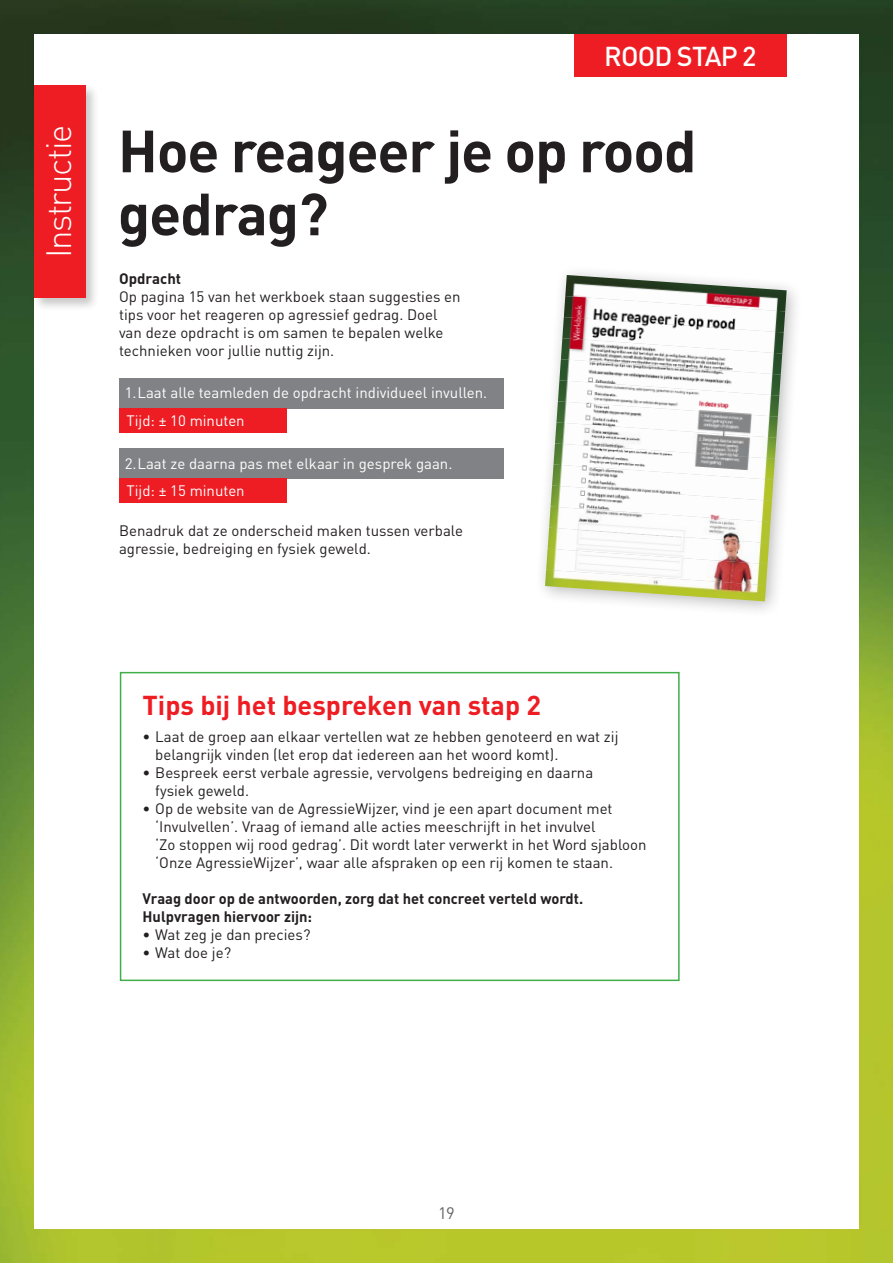
<style>
.page{position:relative;width:893px;height:1263px;background:#fff}
.page>*{position:absolute;margin:0;border:0;box-sizing:border-box;transform-origin:0 0}
.t1{font:700 58.5px/63px "DINOT";letter-spacing:-.02em;color:#231f20}
.t2{font:300 34.8px "DINOT";letter-spacing:-.04em;color:#fff}
.t3{font:700 27px "DINOT";color:#ee1d23}
.t4{font:500 27px "DINOT";letter-spacing:-.03em;color:#fff}
.t5{font:16.5px "DINOT";color:#636366}
.t6{font:15px/18px "DINOT";color:#231f20}
.t7{font:15px "DINOT";color:#fff}
.t8{font:700 15px/18px "DINOT";color:#231f20}
</style>
<div class="page">
<img style="left:0;top:0;width:893px;height:1263px">
<div style="left:34px;top:34px;width:825px;height:1195px;background:#fff"></div>
<div style="left:32px;top:83px;width:67px;height:229px;background:#231f20;opacity:.25"></div>
<div style="left:34px;top:85px;width:51px;height:213px;background:#ee1d23"></div>
<div style="left:574px;top:34px;width:213px;height:43px;background:#ee1d23"></div>
<div style="left:535px;top:265px;width:268px;height:353px;background:#231f20;opacity:.3"></div>
<img style="left:565px;top:275px;width:222px;height:36px">
<img style="left:564px;top:296px;width:221px;height:36px">
<img style="left:562px;top:317px;width:222px;height:36px">
<img style="left:561px;top:338px;width:221px;height:37px">
<img style="left:559px;top:359px;width:222px;height:37px">
<img style="left:558px;top:380px;width:221px;height:37px">
<img style="left:556px;top:401px;width:222px;height:37px">
<img style="left:555px;top:422px;width:221px;height:37px">
<img style="left:553px;top:443px;width:222px;height:37px">
<img style="left:552px;top:464px;width:221px;height:37px">
<img style="left:551px;top:485px;width:221px;height:37px">
<img style="left:549px;top:507px;width:221px;height:36px">
<img style="left:548px;top:528px;width:221px;height:36px">
<img style="left:546px;top:549px;width:221px;height:36px">
<img style="left:545px;top:570px;width:221px;height:31px">
<div style="left:120px;top:672px;width:560px;height:309px;border:2px solid #40ae49"></div>
<div style="left:119px;top:378px;width:384px;height:30px;background:#808285"></div>
<div style="left:119px;top:408px;width:167px;height:24px;background:#ee1d23"></div>
<div style="left:119px;top:449px;width:384px;height:30px;background:#808285"></div>
<div style="left:119px;top:479px;width:167px;height:24px;background:#ee1d23"></div>
<h2 class="t2" style="left:37px;top:258px;width:135px;rotate:-90deg">Instructie</h2>
<h3 class="t4" style="left:604px;top:39px;width:154px">ROOD STAP 2</h3>
<h1 class="t1" style="left:118px;top:118px;width:580px">Hoe reageer je op rood gedrag?</h1>
<p class="t8" style="left:119px;top:269px;width:64px">Opdracht</p>
<p class="t6" style="left:119px;top:287px;width:343px">Op pagina 15 van het werkboek staan suggesties en tips voor het reageren op agressief gedrag. Doel van deze opdracht is om samen te bepalen welke technieken voor jullie nuttig zijn.</p>
<p class="t7" style="left:125px;top:384px;width:364px">1.Laat alle teamleden de opdracht individueel invullen.</p>
<p class="t7" style="left:127px;top:411px;width:120px">Tijd: ± 10 minuten</p>
<p class="t7" style="left:125px;top:454px;width:329px">2.Laat ze daarna pas met elkaar in gesprek gaan.</p>
<p class="t7" style="left:127px;top:482px;width:120px">Tijd: ± 15 minuten</p>
<p class="t6" style="left:119px;top:521px;width:345px">Benadruk dat ze onderscheid maken tussen verbale agressie, bedreiging en fysiek geweld.</p>
<h3 class="t3" style="left:143px;top:688px;width:400px">Tips bij het bespreken van stap 2</h3>
<p class="t6" style="left:155px;top:728px;width:465px;text-indent:-13px">• Laat de groep aan elkaar vertellen wat ze hebben genoteerd en wat zij belangrijk vinden (let erop dat iedereen aan het woord komt).</p>
<p class="t6" style="left:155px;top:764px;width:439px;text-indent:-13px">• Bespreek eerst verbale agressie, vervolgens bedreiging en daarna fysiek geweld.</p>
<p class="t6" style="left:155px;top:800px;width:493px;text-indent:-13px">• Op de website van de AgressieWijzer, vind je een apart document met ‘Invulvellen’. Vraag of iemand alle acties meeschrijft in het invulvel<br>‘Zo stoppen wij rood gedrag’. Dit wordt later verwerkt in het Word sjabloon ‘Onze AgressieWijzer’, waar alle afspraken op een rij komen te staan.</p>
<p class="t8" style="left:143px;top:889px;width:442px">Vraag door op de antwoorden, zorg dat het concreet verteld wordt.<br>Hulpvragen hiervoor zijn:</p>
<p class="t6" style="left:143px;top:926px;width:169px">• Wat zeg je dan precies?</p>
<p class="t6" style="left:143px;top:944px;width:90px">• Wat doe je?</p>
<p class="t5" style="left:438px;top:1203px;width:18px">19</p>
</div>
